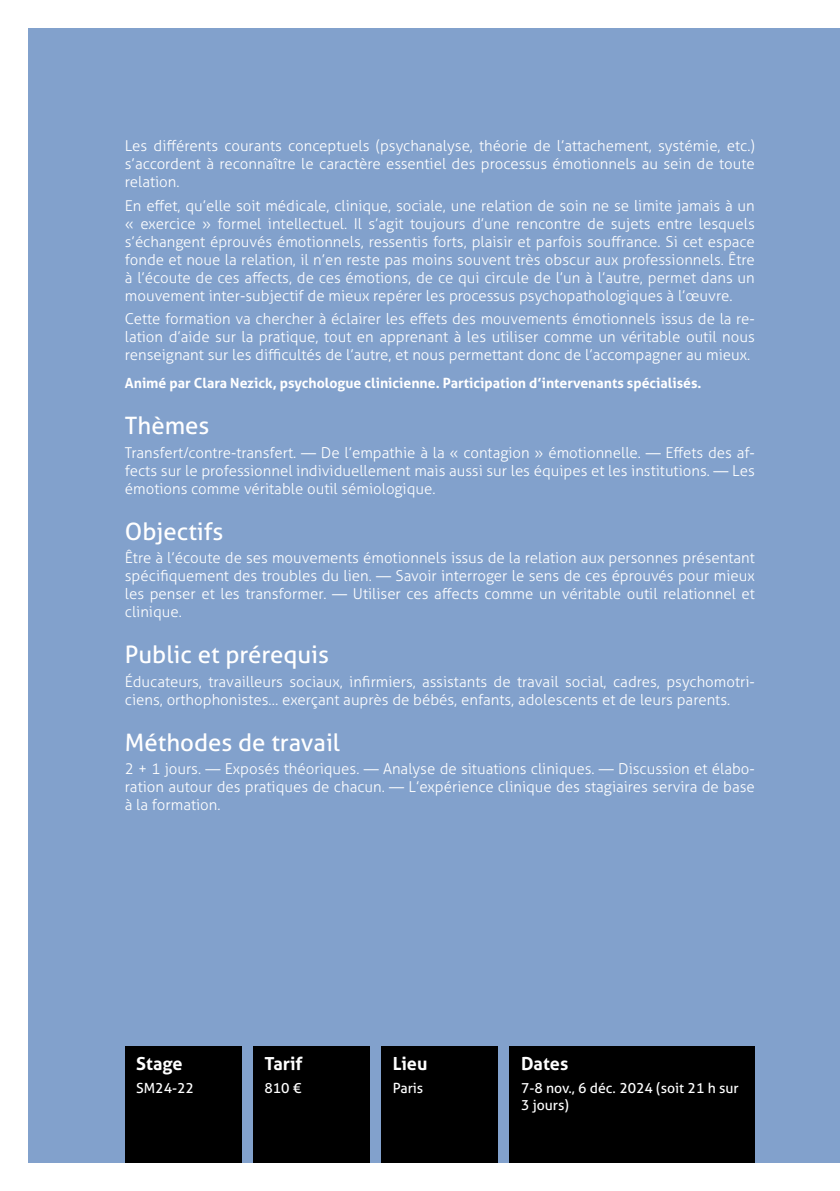
<style>
.page{position:relative;width:840px;height:1191px;background:#fff}
.page>*{position:absolute;margin:0;border:0;box-sizing:border-box;transform-origin:0 0}
.t1{font:24px "Aller";color:#fff}
.t2{font:700 18px "Aller";color:#fff}
.t3{font:300 15px/18px "Aller";color:#fff;text-align:justify}
.t4{font:700 14px "Aller";color:#fff}
.t5{font:14px/16.8px "Aller";color:#fff}
</style>
<div class="page">
<div style="left:28px;top:28px;width:811px;height:1134px;background:#82a1cc"></div>
<div style="left:381px;top:1045px;width:117px;height:117px;background:#000"></div>
<div style="left:125px;top:1045px;width:117px;height:117px;background:#000"></div>
<div style="left:253px;top:1045px;width:117px;height:117px;background:#000"></div>
<div style="left:509px;top:1045px;width:245px;height:117px;background:#000"></div>
<p class="t3" style="left:125px;top:136px;width:631px">Les différents courants conceptuels (psychanalyse, théorie de l’attachement, systémie, etc.) s’accordent à reconnaître le caractère essentiel des processus émotionnels au sein de toute relation.</p>
<p class="t3" style="left:125px;top:196px;width:631px">En effet, qu’elle soit médicale, clinique, sociale, une relation de soin ne se limite jamais à un « exercice » formel intellectuel. Il s’agit toujours d’une rencontre de sujets entre lesquels s’échangent éprouvés émotionnels, ressentis forts, plaisir et parfois souffrance. Si cet espace fonde et noue la relation, il n’en reste pas moins souvent très obscur aux professionnels. Être à l’écoute de ces affects, de ces émotions, de ce qui circule de l’un à l’autre, permet dans un mouvement inter-subjectif de mieux repérer les processus psychopathologiques à l’œuvre.</p>
<p class="t3" style="left:125px;top:310px;width:631px">Cette formation va chercher à éclairer les effets des mouvements émotionnels issus de la re&shy;lation d’aide sur la pratique, tout en apprenant à les utiliser comme un véritable outil nous renseignant sur les difficultés de l’autre, et nous permettant donc de l’accompagner au mieux.</p>
<p class="t4" style="left:125px;top:375px;width:578px">Animé par Clara Nezick, psychologue clinicienne. Participation d’intervenants spécialisés.</p>
<h1 class="t1" style="left:125px;top:411px;width:86px">Thèmes</h1>
<p class="t3" style="left:125px;top:443px;width:631px">Transfert/contre-transfert. — De l’empathie à la « contagion » émotionnelle. — Effets des af&shy;fects sur le professionnel individuellement mais aussi sur les équipes et les institutions. — Les émotions comme véritable outil sémiologique.</p>
<h1 class="t1" style="left:125px;top:516px;width:100px">Objectifs</h1>
<p class="t3" style="left:125px;top:549px;width:631px">Être à l’écoute de ses mouvements émotionnels issus de la relation aux personnes présentant spécifiquement des troubles du lien. — Savoir interroger le sens de ces éprouvés pour mieux les penser et les transformer. — Utiliser ces affects comme un véritable outil relationnel et clinique.</p>
<h1 class="t1" style="left:125px;top:640px;width:205px">Public et prérequis</h1>
<p class="t3" style="left:125px;top:672px;width:631px">Éducateurs, travailleurs sociaux, infirmiers, assistants de travail social, cadres, psychomotri&shy;ciens, orthophonistes… exerçant auprès de bébés, enfants, adolescents et de leurs parents.</p>
<h1 class="t1" style="left:125px;top:727px;width:217px">Méthodes de travail</h1>
<p class="t3" style="left:125px;top:760px;width:631px">2 + 1 jours. — Exposés théoriques. — Analyse de situations cliniques. — Discussion et élabo&shy;ration autour des pratiques de chacun. — L’expérience clinique des stagiaires servira de base à la formation.</p>
<p class="t2" style="left:136px;top:1053px;width:48px">Stage</p>
<p class="t5" style="left:136px;top:1079px;width:59px">SM24-22</p>
<p class="t2" style="left:264px;top:1053px;width:40px">Tarif</p>
<p class="t5" style="left:264px;top:1079px;width:38px">810 €</p>
<p class="t2" style="left:392px;top:1053px;width:36px">Lieu</p>
<p class="t5" style="left:392px;top:1079px;width:32px">Paris</p>
<p class="t2" style="left:520px;top:1053px;width:49px">Dates</p>
<p class="t5" style="left:520px;top:1079px;width:219px">7‑8 nov., 6 déc. 2024 (soit 21 h sur<br>3 jours)</p>
</div>
